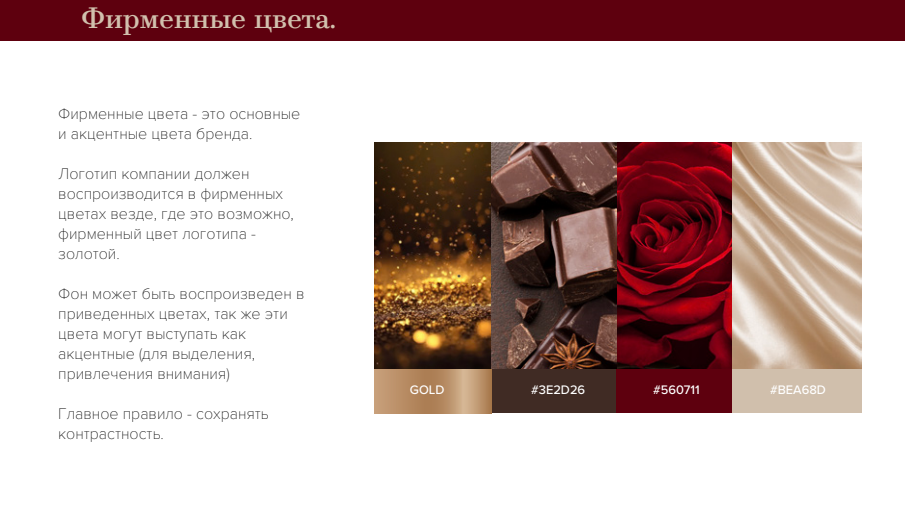
<style>
.page{position:relative;width:905px;height:507px;background:#fff}
.page>*{position:absolute;margin:0;border:0;box-sizing:border-box;transform-origin:0 0}
.t1{font:28px "Bodoni PTVF";color:#d1c0ad}
.t2{font:100 16px/20px "Proxima Nova T";color:#000}
.t3{font:500 12.8px "Proxima Nova";color:#fff}
</style>
<div class="page">
<img style="left:616px;top:143px;width:116px;height:226px">
<img style="left:374px;top:143px;width:118px;height:226px">
<img style="left:492px;top:143px;width:124px;height:226px">
<img style="left:732px;top:143px;width:130px;height:226px">
<svg style="left:374px;top:369px;width:118px;height:44px"></svg>
<div style="left:492px;top:369px;width:124px;height:44px;background:#402b24"></div>
<div style="left:616px;top:369px;width:116px;height:44px;background:#5e000e"></div>
<div style="left:732px;top:369px;width:130px;height:44px;background:#d0bfac"></div>
<div style="left:0;top:0;width:905px;height:40px;background:#5e000e"></div>
<h1 class="t1" style="left:82px;top:-1px;width:256px">Фирменные цвета.</h1>
<p class="t2" style="left:58px;top:102px;width:244px">Фирменные цвета - это основные и акцентные цвета бренда.</p>
<p class="t2" style="left:58px;top:162px;width:237px">Логотип компании должен воспроизводится в фирменных цветах везде, где это возможно, фирменный цвет логотипа - золотой.</p>
<p class="t2" style="left:58px;top:282px;width:248px">Фон может быть воспроизведен в приведенных цветах, так же эти цвета могут выступать как акцентные (для выделения, привлечения внимания)</p>
<p class="t2" style="left:58px;top:402px;width:212px">Главное правило - сохранять контрастность.</p>
<p class="t3" style="left:410px;top:380px;width:36px">GOLD</p>
<p class="t3" style="left:531px;top:380px;width:56px">#3E2D26</p>
<p class="t3" style="left:653px;top:380px;width:48px">#560711</p>
<p class="t3" style="left:770px;top:380px;width:57px">#BEA68D</p>
</div>
